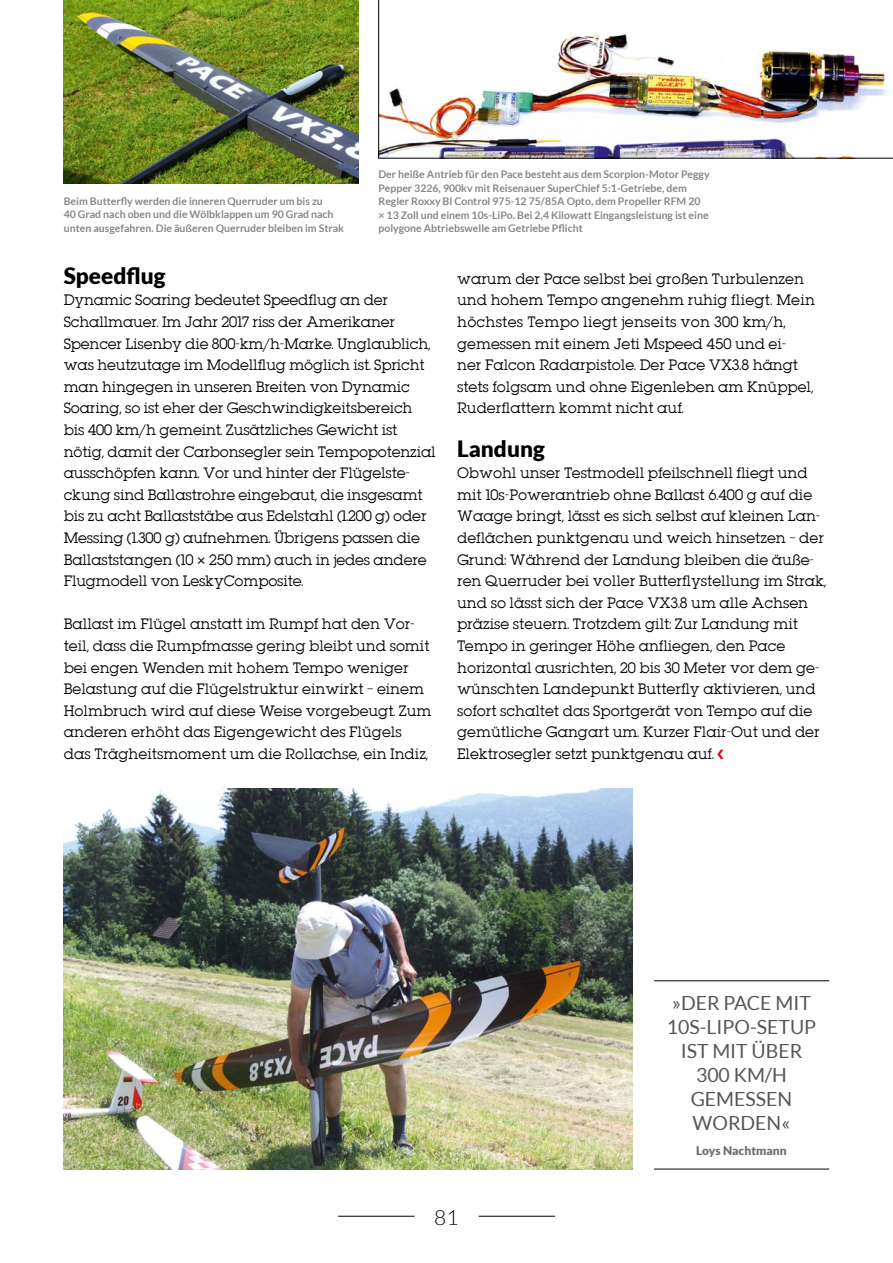
<style>
.page{position:relative;width:893px;height:1263px;background:#fff}
.page>*{position:absolute;margin:0;border:0;box-sizing:border-box;transform-origin:0 0}
.t1{font:900 22.5px "Lato";color:#000}
.t2{font:300 21px "Lato";color:#000}
.t3{font:19.5px/24px "Lato";color:#565655;text-align:center}
.t4{font:13.5px/21.6px "Lubalin";color:#000}
.t5{font:900 12px "Lato";color:#6e6e6e}
.t6{font:700 10.5px/13.5px "Lato";color:#868786}
.s1{font-family:"Rockwell Std"}
.s2{color:#e3000b}
</style>
<div class="page">
<hr style="left:338px;top:1216px;width:77px;height:1px;background:#000">
<hr style="left:479px;top:1216px;width:76px;height:1px;background:#000">
<img style="left:64px;top:789px;width:568px;height:380px">
<img style="left:64px;top:0;width:294px;height:183px">
<img style="left:378px;top:0;width:515px;height:158px">
<hr style="left:654px;top:1169px;width:175px;height:1px;background:#000">
<hr style="left:654px;top:980px;width:175px;height:1px;background:#000">
<p class="t6" style="left:64px;top:194px;width:282px">Beim Butterfly werden die inneren Querruder um bis zu<br>40 Grad nach oben und die Wölbklappen um 90 Grad nach unten ausgefahren. Die äußeren Querruder bleiben im Strak</p>
<p class="t6" style="left:378px;top:168px;width:333px">Der heiße Antrieb für den Pace besteht aus dem Scorpion-Motor Peggy Pepper 3226, 900kv mit Reisenauer SuperChief 5:1-Getriebe, dem Regler Roxxy Bl Control 975-12 75/85A Opto, dem Propeller RFM 20<br>× 13 Zoll und einem 10s-LiPo. Bei 2,4 Kilowatt Eingangsleistung ist eine polygone Abtriebswelle am Getriebe Pflicht</p>
<p class="t1" style="left:64px;top:262px;width:103px">Speedflug</p>
<p class="t4" style="left:64px;top:289px;width:373px">Dynamic Soaring bedeutet Speedflug an der Schallmauer. Im Jahr 2017 riss der Amerikaner Spencer Lisenby die 800-km/h-Marke. Unglaublich, was heutzutage im Modellflug möglich ist. Spricht man hingegen in unseren Breiten von Dynamic Soaring, so ist eher der Geschwindigkeitsbereich bis 400 km/h gemeint. Zusätzliches Gewicht ist nötig, damit der Carbonsegler sein Tempopotenzial ausschöpfen kann. Vor und hinter der Flügelste&shy;ckung sind Ballastrohre eingebaut, die insgesamt bis zu acht Ballaststäbe aus Edelstahl (1.200 g) oder Messing (1.300 g) aufnehmen. Übrigens passen die Ballaststangen (10 <span class="s1">×</span> 250 mm) auch in jedes andere Flugmodell von LeskyComposite.</p>
<p class="t4" style="left:64px;top:613px;width:369px">Ballast im Flügel anstatt im Rumpf hat den Vor&shy;teil, dass die Rumpfmasse gering bleibt und somit bei engen Wenden mit hohem Tempo weniger Belastung auf die Flügelstruktur einwirkt – einem Holmbruch wird auf diese Weise vorgebeugt. Zum anderen erhöht das Eigengewicht des Flügels das Trägheitsmoment um die Rollachse, ein Indiz,</p>
<p class="t4" style="left:457px;top:268px;width:359px">warum der Pace selbst bei großen Turbulenzen und hohem Tempo angenehm ruhig fliegt. Mein höchstes Tempo liegt jenseits von 300 km/h, gemessen mit einem Jeti Mspeed 450 und ei-<br>ner Falcon Radarpistole. Der Pace VX3.8 hängt stets folgsam und ohne Eigenleben am Knüppel, Ruderflattern kommt nicht auf.</p>
<p class="t1" style="left:457px;top:435px;width:89px">Landung</p>
<p class="t4" style="left:457px;top:462px;width:371px">Obwohl unser Testmodell pfeilschnell fliegt und mit 10s-Powerantrieb ohne Ballast 6.400 g auf die Waage bringt, lässt es sich selbst auf kleinen Lan&shy;deflächen punktgenau und weich hinsetzen – der Grund: Während der Landung bleiben die äuße&shy;ren Querruder bei voller Butterflystellung im Strak, und so lässt sich der Pace VX3.8 um alle Achsen präzise steuern. Trotzdem gilt: Zur Landung mit Tempo in geringer Höhe anfliegen, den Pace horizontal ausrichten, 20 bis 30 Meter vor dem ge&shy;wünschten Landepunkt Butterfly aktivieren, und sofort schaltet das Sportgerät von Tempo auf die gemütliche Gangart um. Kurzer Flair-Out und der Elektrosegler setzt punktgenau auf. <span class="s2">❮</span></p>
<p class="t3" style="left:667px;top:991px;width:148px">»DER PACE MIT<br>10S-LIPO-SETUP<br>IST MIT ÜBER<br>300 KM/H<br>GEMESSEN<br>WORDEN«</p>
<p class="t5" style="left:696px;top:1144px;width:92px">Loys Nachtmann</p>
<p class="t2" style="left:434px;top:1206px;width:26px">81</p>
</div>
